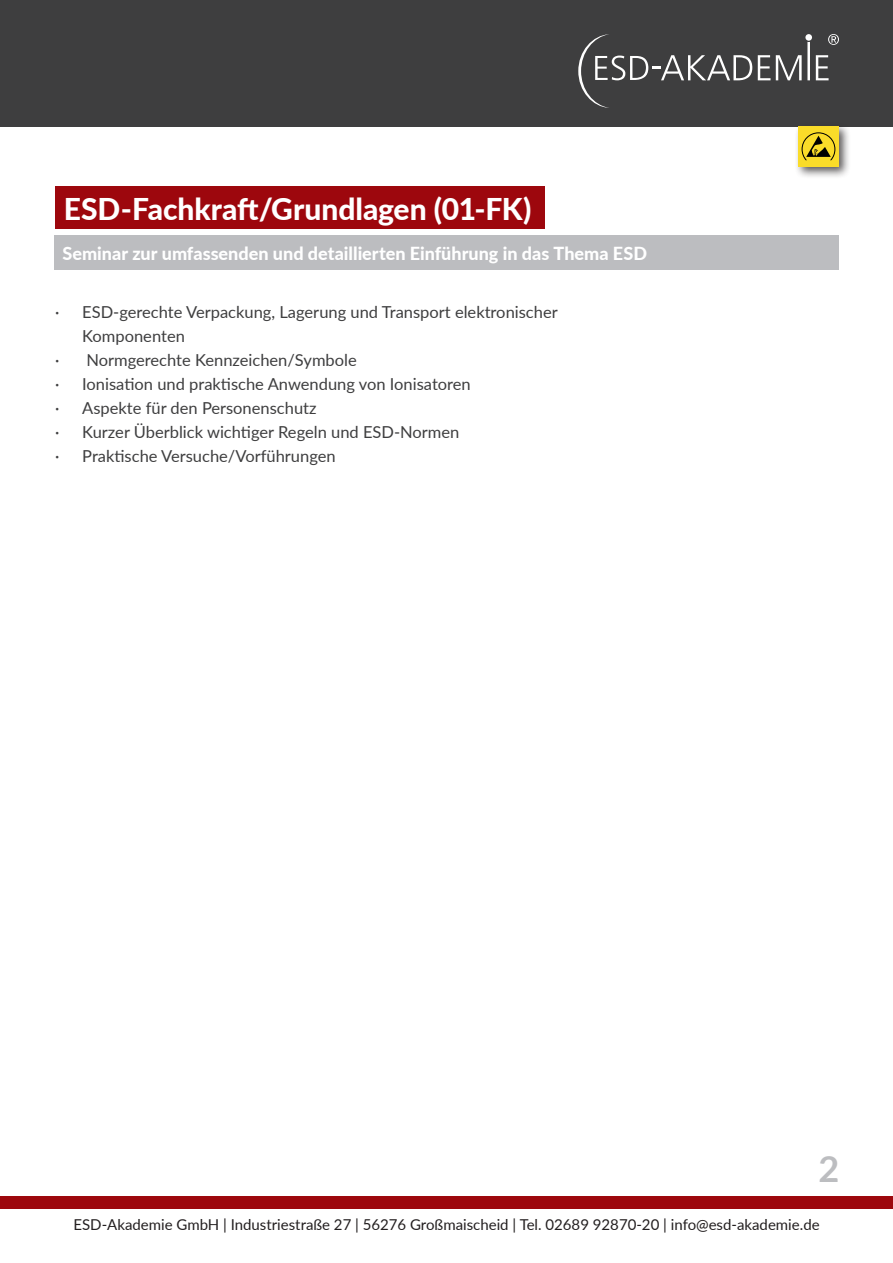
<style>
.page{position:relative;width:893px;height:1263px;background:#fff}
.page>*{position:absolute;margin:0;border:0;box-sizing:border-box;transform-origin:0 0}
.t1{font:700 36px "Lato";color:#bcbdc0}
.t2{font:800 30px "Lato";color:#fff}
.t3{font:800 18px "Lato";color:#fff}
.t4{font:16.5px "Lato";color:#3e3e3f}
.t5{font:15px "Lato";color:#231f20}
</style>
<div class="page">
<div style="left:0;top:0;width:893px;height:126px;background:#3e3e3f"></div>
<svg style="left:578px;top:34px;width:174px;height:74px"></svg>
<svg style="left:758px;top:55px;width:12px;height:25px"></svg>
<svg style="left:816px;top:55px;width:13px;height:25px"></svg>
<svg style="left:776px;top:42px;width:34px;height:38px"></svg>
<div style="left:805px;top:34px;width:7px;height:7px;background:#fff;border-radius:50%"></div>
<svg style="left:828px;top:34px;width:11px;height:11px"></svg>
<div style="left:0;top:1197px;width:893px;height:12px;background:#9d070d"></div>
<div style="left:55px;top:187px;width:489px;height:42px;background:#9d070d"></div>
<div style="left:54px;top:236px;width:785px;height:34px;background:#bcbdc0"></div>
<div style="left:794px;top:122px;width:57px;height:57px;background:#231f20;opacity:.75"></div>
<div style="left:798px;top:126px;width:41px;height:41px;background:#fadc29"></div>
<svg style="left:802px;top:132px;width:33px;height:28px"></svg>
<h2 class="t2" style="left:64px;top:187px;width:469px">ESD-Fachkraft/Grundlagen (01-FK)</h2>
<p class="t3" style="left:63px;top:240px;width:586px">Seminar zur umfassenden und detaillierten Einführung in das Thema ESD</p>
<p class="t4" style="left:55px;top:303px;width:504px">· ESD-gerechte Verpackung, Lagerung und Transport elektronischer</p>
<p class="t4" style="left:82px;top:327px;width:104px">Komponenten</p>
<p class="t4" style="left:55px;top:351px;width:303px">· Normgerechte Kennzeichen/Symbole</p>
<p class="t4" style="left:55px;top:375px;width:417px">· Ionisation und praktische Anwendung von Ionisatoren</p>
<p class="t4" style="left:55px;top:399px;width:263px">· Aspekte für den Personenschutz</p>
<p class="t4" style="left:55px;top:423px;width:406px">· Kurzer Überblick wichtiger Regeln und ESD-Normen</p>
<p class="t4" style="left:55px;top:447px;width:282px">· Praktische Versuche/Vorführungen</p>
<h1 class="t1" style="left:819px;top:1149px;width:22px">2</h1>
<p class="t5" style="left:74px;top:1217px;width:748px">ESD-Akademie GmbH | Industriestraße 27 | 56276 Großmaischeid | Tel. 02689 92870-20 | info@esd-akademie.de</p>
</div>
